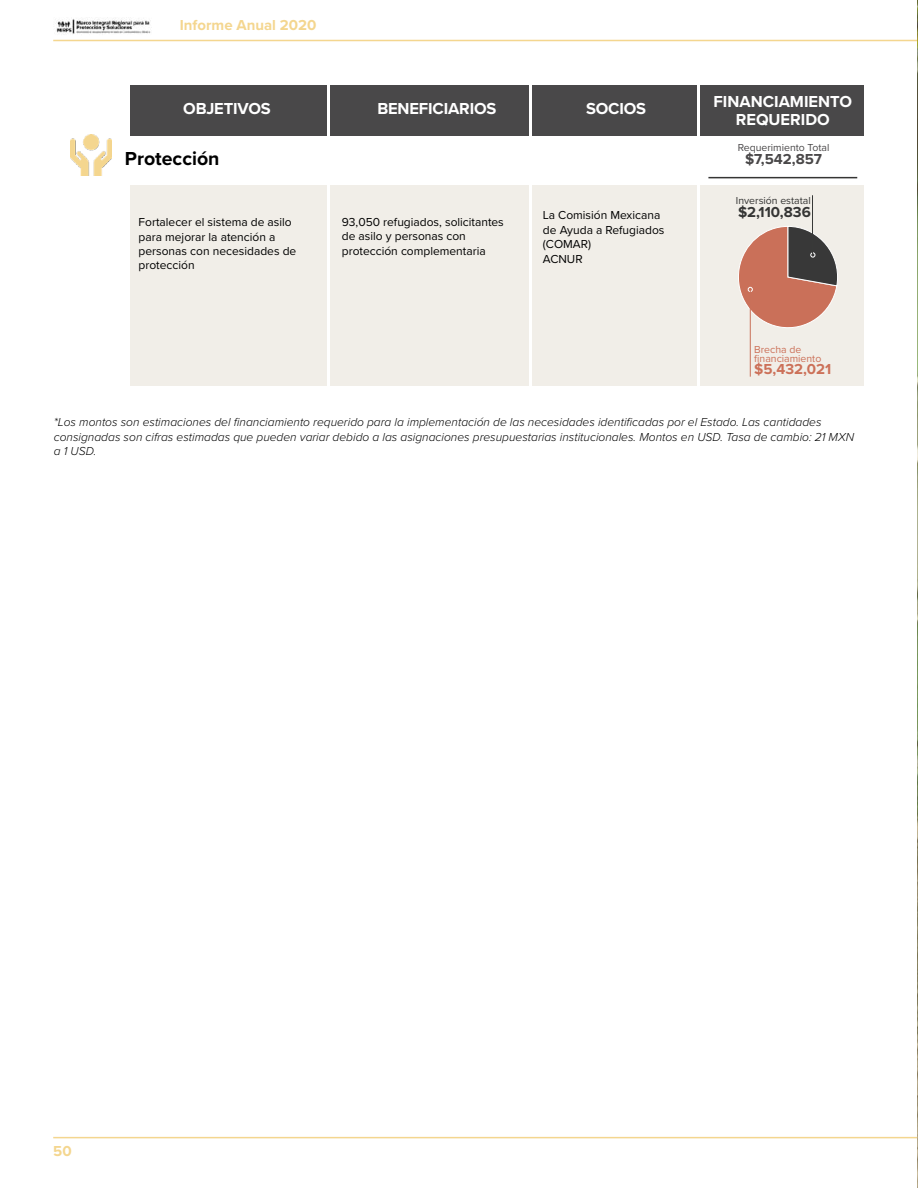
<style>
.page{position:relative;width:918px;height:1188px;background:#fff}
.page>*{position:absolute;margin:0;border:0;box-sizing:border-box;transform-origin:0 0}
.t1{font:700 19.5px "Proxima Nova";color:#000}
.t2{font:700 16.5px/18px "Proxima Nova";letter-spacing:-.01em;color:#fff;text-align:center}
.t3{font:700 15px "Proxima Nova";color:#f4d68f}
.t4{font:700 15px "Proxima Nova";color:#cc7159}
.t5{font:700 15px "Proxima Nova";color:#4a4849}
.t6{font:700 15px "Proxima Nova";color:#353534}
.t7{font:italic 300 12px/14.4px "Proxima Nova";color:#000}
.t8{font:12px/14.4px "Proxima Nova";color:#000}
.t9{font:10.5px/9px "Proxima Nova";color:#cc7159}
.t10{font:10.5px "Proxima Nova";color:#4a4849}
.t11{font:10.5px "Proxima Nova";color:#353534}
</style>
<div class="page">
<hr style="left:53px;top:40px;width:865px;height:1px;background:#f4d68f">
<hr style="left:53px;top:1137px;width:865px;height:1px;background:#f4d68f">
<img style="left:56px;top:18px;width:95px;height:16px">
<div style="left:126px;top:186px;width:738px;height:200px;background:#f1eee8"></div>
<hr style="left:917px;top:0;width:1px;height:1188px;background:#f4d68f">
<svg style="left:738px;top:226px;width:100px;height:106px"></svg>
<hr style="left:812px;top:195px;width:1px;height:59px;background:#383938">
<hr style="left:750px;top:288px;width:1px;height:89px;background:#c97159">
<hr style="left:708px;top:177px;width:149px;height:1px;background:#353534">
<img style="left:71px;top:135px;width:40px;height:41px">
<div style="left:128px;top:85px;width:736px;height:51px;background:#494849"></div>
<hr style="left:126px;top:82px;width:4px;height:335px;background:#fff">
<hr style="left:327px;top:84px;width:3px;height:332px;background:#fff">
<hr style="left:529px;top:82px;width:3px;height:334px;background:#fff">
<hr style="left:697px;top:83px;width:3px;height:333px;background:#fff">
<p class="t3" style="left:180px;top:13px;width:138px">Informe Anual 2020</p>
<h2 class="t2" style="left:183px;top:100px;width:89px">OBJETIVOS</h2>
<h2 class="t2" style="left:377px;top:99px;width:120px">BENEFICIARIOS</h2>
<h2 class="t2" style="left:586px;top:100px;width:62px">SOCIOS</h2>
<h1 class="t1" style="left:125px;top:144px;width:96px">Protección</h1>
<p class="t8" style="left:139px;top:215px;width:159px">Fortalecer el sistema de asilo para mejorar la atención a personas con necesidades de protección</p>
<p class="t8" style="left:342px;top:214px;width:164px">93,050 refugiados, solicitantes de asilo y personas con protección complementaria</p>
<p class="t8" style="left:543px;top:208px;width:123px">La Comisión Mexicana de Ayuda a Refugiados (COMAR)<br>ACNUR</p>
<h2 class="t2" style="left:714px;top:92px;width:140px">FINANCIAMIENTO<br>REQUERIDO</h2>
<p class="t10" style="left:738px;top:139px;width:93px">Requerimiento Total</p>
<p class="t5" style="left:745px;top:148px;width:79px">$7,542,857</p>
<p class="t11" style="left:736px;top:192px;width:76px">Inversión estatal</p>
<p class="t6" style="left:738px;top:201px;width:74px">$2,110,836</p>
<p class="t9" style="left:754px;top:345px;width:69px">Brecha de financiamiento</p>
<p class="t4" style="left:754px;top:358px;width:79px">$5,432,021</p>
<p class="t7" style="left:54px;top:414px;width:802px">*Los montos son estimaciones del financiamiento requerido para la implementación de las necesidades identificadas por el Estado. Las cantidades consignadas son cifras estimadas que pueden variar debido a las asignaciones presupuestarias institucionales. Montos en USD. Tasa de cambio: 21 MXN a 1 USD.</p>
<p class="t3" style="left:53px;top:1140px;width:20px">50</p>
</div>
